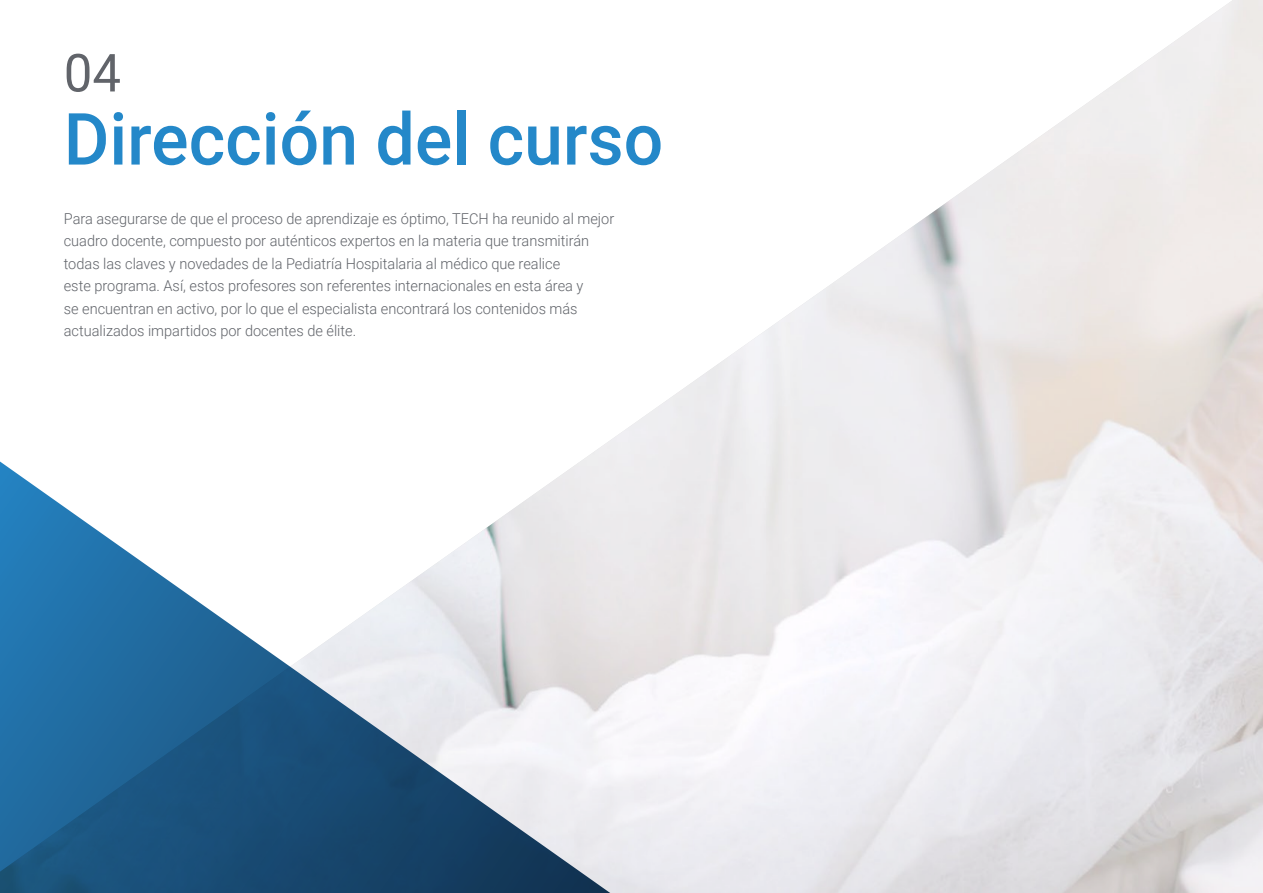
<style>
.page{position:relative;width:1263px;height:893px;background:#fff}
.page>*{position:absolute;margin:0;border:0;box-sizing:border-box;transform-origin:0 0}
.t1{font:500 72px "Roboto";color:#2488c9}
.t2{font:52.5px "Roboto";color:#61646a}
.t3{font:300 15px/22.5px "Roboto";color:#61646a}
</style>
<div class="page">
<svg style="left:0;top:446px;width:640px;height:447px"></svg>
<h2 class="t2" style="left:64px;top:36px;width:59px">04</h2>
<h1 class="t1" style="left:64px;top:89px;width:601px">Dirección del curso</h1>
<p class="t3" style="left:64px;top:207px;width:552px">Para asegurarse de que el proceso de aprendizaje es óptimo, TECH ha reunido al mejor cuadro docente, compuesto por auténticos expertos en la materia que transmitirán todas las claves y novedades de la Pediatría Hospitalaria al médico que realice<br>este programa. Así, estos profesores son referentes internacionales en esta área y<br>se encuentran en activo, por lo que el especialista encontrará los contenidos más actualizados impartidos por docentes de élite.</p>
</div>
